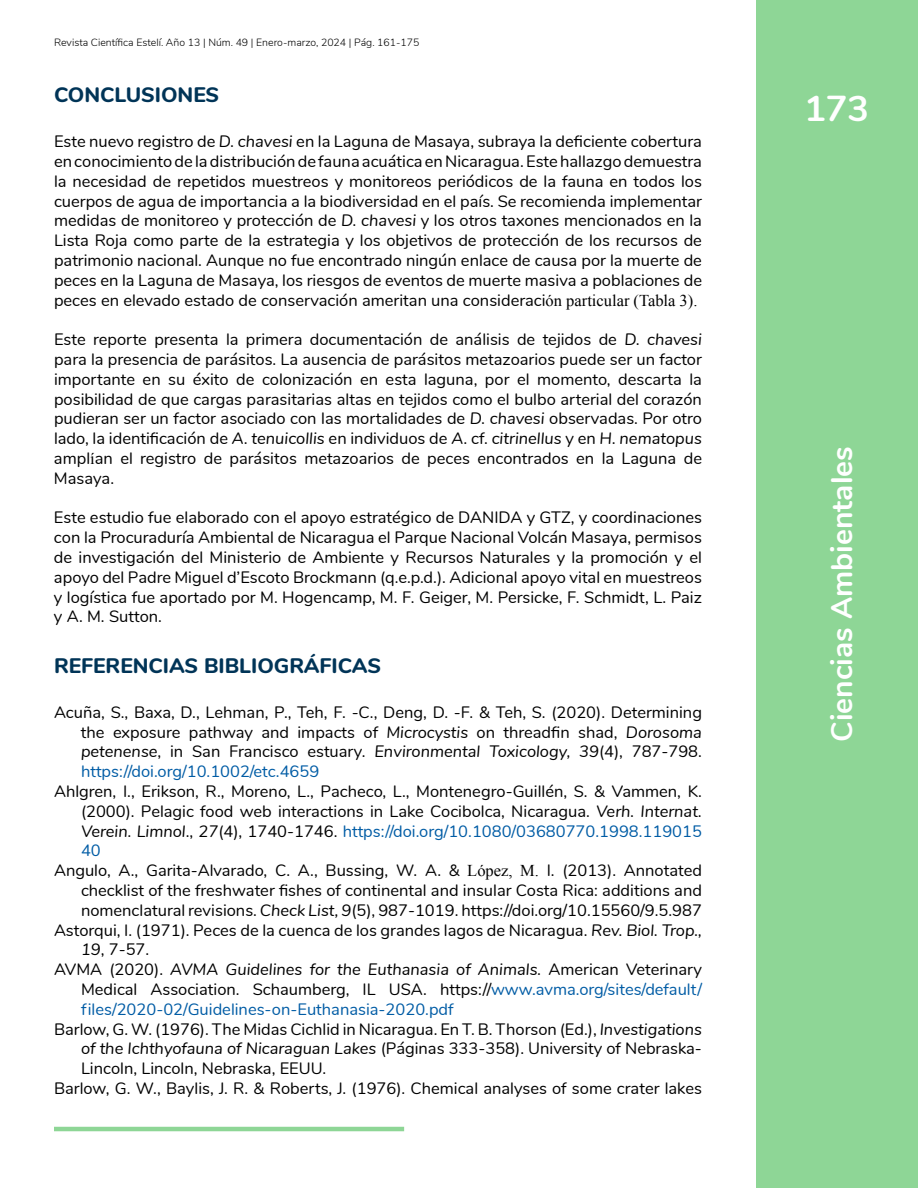
<style>
.page{position:relative;width:918px;height:1188px;background:#fff}
.page>*{position:absolute;margin:0;border:0;box-sizing:border-box;transform-origin:0 0}
.t1{font:700 36px "Nunito";color:#fff}
.t2{font:700 30px "Nunito";color:#fff}
.t3{font:800 21px "Nunito";color:#003457}
.t4{font:16.5px/19.8px "Nunito";color:#000;text-align:justify}
.t5{font:16.5px "Nunito";color:#005ca5}
.t6{font:italic 16.5px "Nunito";color:#000}
.t7{font:300 10.5px "Nunito";color:#000}
.s1{font-style:italic}
.s2{font-family:"Times New Roman"}
.s3{color:#005ca5}
.s4{font-style:italic;color:#000}
.s5{color:#000}
.s6{font-style:normal}
</style>
<div class="page">
<div style="left:756px;top:0;width:162px;height:1188px;background:#8ed696"></div>
<hr style="left:54px;top:1127px;width:350px;height:4px;background:#8ed696">
<p class="t7" style="left:54px;top:34px;width:367px">Revista Científica Estelí. Año 13 | Núm. 49 | Enero-marzo, 2024 | Pág. 161-175</p>
<p class="t3" style="left:54px;top:79px;width:167px">CONCLUSIONES</p>
<p class="t4" style="left:54px;top:131px;width:650px">Este nuevo registro de <span class="s1">D. chavesi</span> en la Laguna de Masaya, subraya la deficiente cobertura en conocimiento de la distribución de fauna acuática en Nicaragua. Este hallazgo demuestra la necesidad de repetidos muestreos y monitoreos periódicos de la fauna en todos los cuerpos de agua de importancia a la biodiversidad en el país. Se recomienda implementar medidas de monitoreo y protección de <span class="s1">D. chavesi</span> y los otros taxones mencionados en la Lista Roja como parte de la estrategia y los objetivos de protección de los recursos de patrimonio nacional. Aunque no fue encontrado ningún enlace de causa por la muerte de peces en la Laguna de Masaya, los riesgos de eventos de muerte masiva a poblaciones de peces en elevado estado de conservación ameritan una consideraci<span class="s2">ón particular (Tabla 3).</span></p>
<p class="t4" style="left:54px;top:329px;width:650px">Este reporte presenta la primera documentación de análisis de tejidos de <span class="s1">D. chavesi </span>para la presencia de parásitos. La ausencia de parásitos metazoarios puede ser un factor importante en su éxito de colonización en esta laguna, por el momento, descarta la posibilidad de que cargas parasitarias altas en tejidos como el bulbo arterial del corazón pudieran ser un factor asociado con las mortalidades de <span class="s1">D. chavesi</span> observadas. Por otro lado, la identificación de <span class="s1">A. tenuicollis</span> en individuos de <span class="s1">A.</span> cf. <span class="s1">citrinellus</span> y en <span class="s1">H. nematopus </span>ampl<span class="s2">í</span>an el registro de parásitos metazoarios de peces encontrados en la Laguna de Masaya.</p>
<p class="t4" style="left:54px;top:507px;width:650px">Este estudio fue elaborado con el apoyo estratégico de DANIDA y GTZ, y coordinaciones con la Procuraduría Ambiental de Nicaragua el Parque Nacional Volcán Masaya, permisos de investigación del Ministerio de Ambiente y Recursos Naturales y la promoción y el apoyo del Padre Miguel d’Escoto Brockmann (q.e.p.d.). Adicional apoyo vital en muestreos y logística fue aportado por M. Hogencamp, M. F. Geiger, M. Persicke, F. Schmidt, L. Paiz y A. M. Sutton.</p>
<p class="t3" style="left:54px;top:650px;width:329px">REFERENCIAS BIBLIOGRÁFICAS</p>
<p class="t4" style="left:81px;top:701px;width:623px;text-indent:-27px">Acuña, S., Baxa, D., Lehman, P., Teh, F. -C., Deng, D. -F. &amp; Teh, S. (2020). Determining the exposure pathway and impacts of <span class="s1">Microcystis</span> on threadfin shad, <span class="s1">Dorosoma petenense</span>, in San Francisco estuary. <span class="s1">Environmental Toxicology, 39</span>(4), 787-798. <span class="s3">https://doi.org/10.1002/etc.4659</span></p>
<p class="t4" style="left:54px;top:780px;width:650px">Ahlgren, I., Erikson, R., Moreno, L., Pacheco, L., Montenegro-Guillén, S. &amp; Vammen, K.</p>
<p class="t4" style="left:81px;top:800px;width:622px">(2000). Pelagic food web interactions in Lake Cocibolca, Nicaragua. <span class="s1">Verh. Internat.</span></p>
<p class="t5" style="left:81px;top:819px;width:623px"><span class="s4">Verein. Limnol</span><span class="s5">.,</span> <span class="s4">27</span><span class="s5">(4), 1740-1746.</span> https://doi.org/10.1080/03680770.1998.119015</p>
<p class="t5" style="left:81px;top:839px;width:21px">40</p>
<p class="t4" style="left:54px;top:860px;width:649px">Angulo, A., Garita-Alvarado, C. A., Bussing, W. A. &amp; <span class="s2">López, M.</span> I. (2013). Annotated</p>
<p class="t4" style="left:81px;top:879px;width:623px">checklist of the freshwater fishes of continental and insular Costa Rica: additions and</p>
<p class="t4" style="left:81px;top:899px;width:622px">nomenclatural revisions. <span class="s1">Check List, 9</span>(5), 987-1019. https://doi.org/10.15560/9.5.987</p>
<p class="t4" style="left:54px;top:919px;width:649px">Astorqui, I. (1971). Peces de la cuenca de los grandes lagos de Nicaragua. <span class="s1">Rev. Biol. Trop.,</span></p>
<p class="t4" style="left:81px;top:939px;width:70px"><span class="s1">19</span>, 7-57.</p>
<p class="t6" style="left:54px;top:957px;width:650px"><span class="s6">AVMA (2020).</span> AVMA Guidelines for the Euthanasia of Animals. <span class="s6">American Veterinary</span></p>
<p class="t4" style="left:81px;top:978px;width:623px">Medical Association. Schaumberg, IL USA. https://<span class="s3">www.avma.org/sites/default/</span></p>
<p class="t5" style="left:81px;top:997px;width:374px">files/2020-02/Guidelines-on-Euthanasia-2020.pdf</p>
<p class="t4" style="left:54px;top:1018px;width:650px">Barlow, G. W. (1976). The Midas Cichlid in Nicaragua. En T. B. Thorson (Ed.), <span class="s1">Investigations</span></p>
<p class="t4" style="left:81px;top:1038px;width:622px"><span class="s1">of the Ichthyofauna of Nicaraguan Lakes</span> (Páginas 333-358). University of Nebraska-</p>
<p class="t4" style="left:81px;top:1058px;width:247px">Lincoln, Lincoln, Nebraska, EEUU.</p>
<p class="t4" style="left:54px;top:1077px;width:650px">Barlow, G. W., Baylis, J. R. &amp; Roberts, J. (1976). Chemical analyses of some crater lakes</p>
<h1 class="t1" style="left:804px;top:82px;width:66px">173</h1>
<h2 class="t2" style="left:820px;top:742px;width:297px;rotate:-90deg">Ciencias Ambientales</h2>
</div>
